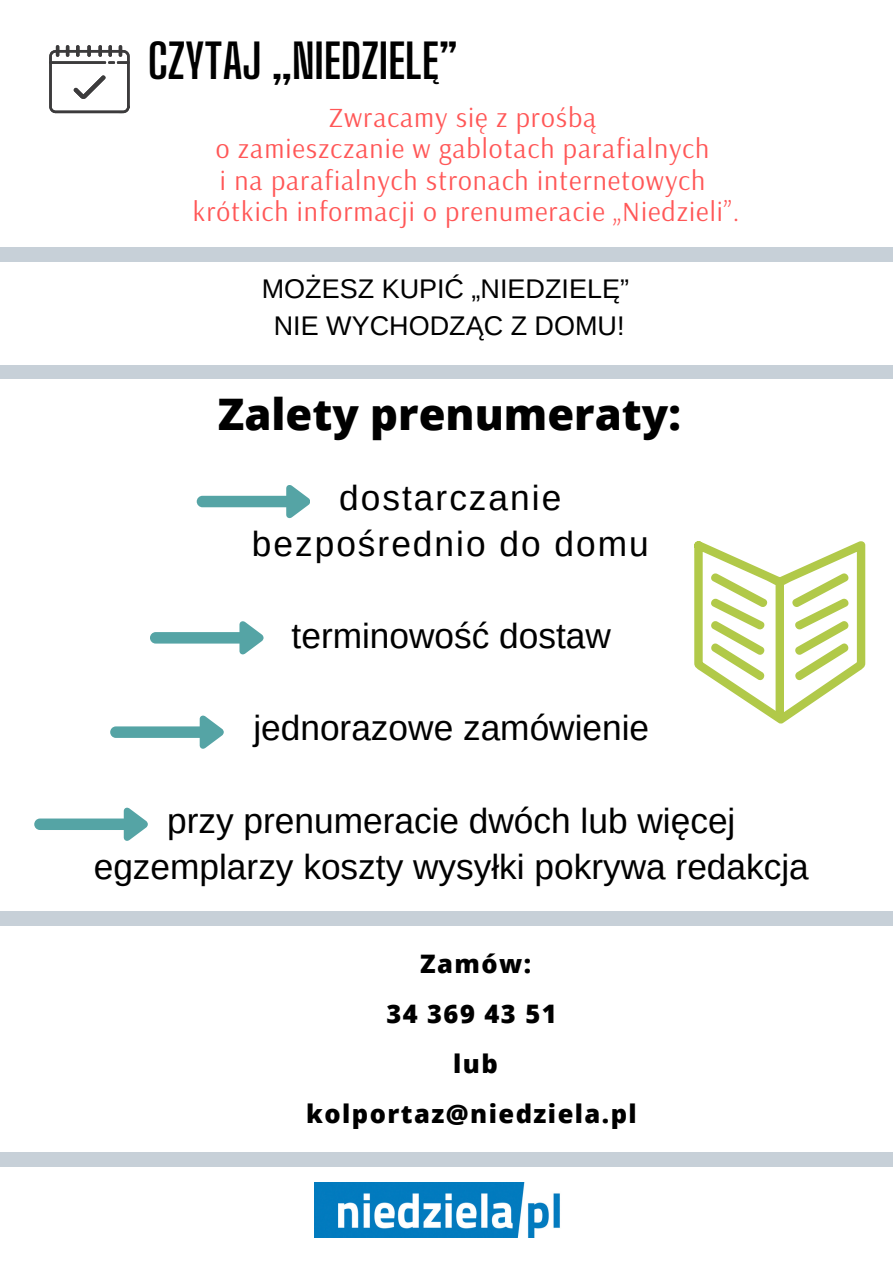
<style>
.page{position:relative;width:893px;height:1263px;background:#fff}
.page>*{position:absolute;margin:0;border:0;box-sizing:border-box;transform-origin:0 0}
.t1{font:700 47.1px "Big Shoulders Display";color:#000}
.t2{font:800 43.5px "Open Sans";color:#000}
.t3{font:35.25px/46.1px "Arimo";color:#000;text-align:center}
.t4{font:35.25px/46.1px "Arimo";letter-spacing:.055em;color:#000;text-align:center}
.t5{font:27.53px "Arsenal";letter-spacing:.035em;color:#ff5757}
.t6{font:27px/37.7px "Arimo";color:#000;text-align:center}
.t7{font:800 25.5px/50.1px "Open Sans";letter-spacing:.055em;color:#000;text-align:center}
</style>
<div class="page">
<img style="left:314px;top:1183px;width:246px;height:54px">
<svg style="left:49px;top:45px;width:81px;height:68px"></svg>
<div style="left:0;top:247px;width:893px;height:14px;background:#c7d0d8"></div>
<div style="left:0;top:1153px;width:893px;height:14px;background:#c7d0d8"></div>
<div style="left:0;top:911px;width:893px;height:14px;background:#c7d0d8"></div>
<svg style="left:694px;top:541px;width:171px;height:183px"></svg>
<svg style="left:197px;top:485px;width:113px;height:33px"></svg>
<svg style="left:150px;top:621px;width:113px;height:33px"></svg>
<svg style="left:110px;top:715px;width:114px;height:34px"></svg>
<svg style="left:34px;top:808px;width:114px;height:33px"></svg>
<div style="left:0;top:365px;width:893px;height:14px;background:#c7d0d8"></div>
<h3 class="t1" style="left:148px;top:32px;width:312px">CZYTAJ „NIEDZIELĘ”</h3>
<p class="t5" style="left:329px;top:99px;width:269px">Zwracamy się z prośbą</p>
<p class="t5" style="left:216px;top:130px;width:495px">o zamieszczanie w gablotach parafialnych</p>
<h4 class="t5" style="left:220px;top:162px;width:486px">i na parafialnych stronach internetowych</h4>
<h2 class="t5" style="left:193px;top:193px;width:548px">krótkich informacji o prenumeracie „Niedzieli”.</h2>
<h3 class="t6" style="left:262px;top:269px;width:369px">MOŻESZ KUPIĆ „NIEDZIELĘ”<br>NIE WYCHODZĄC Z DOMU!</h3>
<h3 class="t2" style="left:218px;top:384px;width:465px">Zalety prenumeraty:</h3>
<p class="t4" style="left:252px;top:474px;width:398px">dostarczanie bezpośrednio do domu</p>
<p class="t3" style="left:292px;top:613px;width:321px">terminowość dostaw</p>
<p class="t3" style="left:253px;top:705px;width:397px">jednorazowe zamówienie</p>
<p class="t3" style="left:94px;top:797px;width:716px">przy prenumeracie dwóch lub więcej egzemplarzy koszty wysyłki pokrywa redakcja</p>
<h1 class="t7" style="left:306px;top:938px;width:332px">Zamów:<br>34 369 43 51<br>lub kolportaz@niedziela.pl</h1>
</div>
